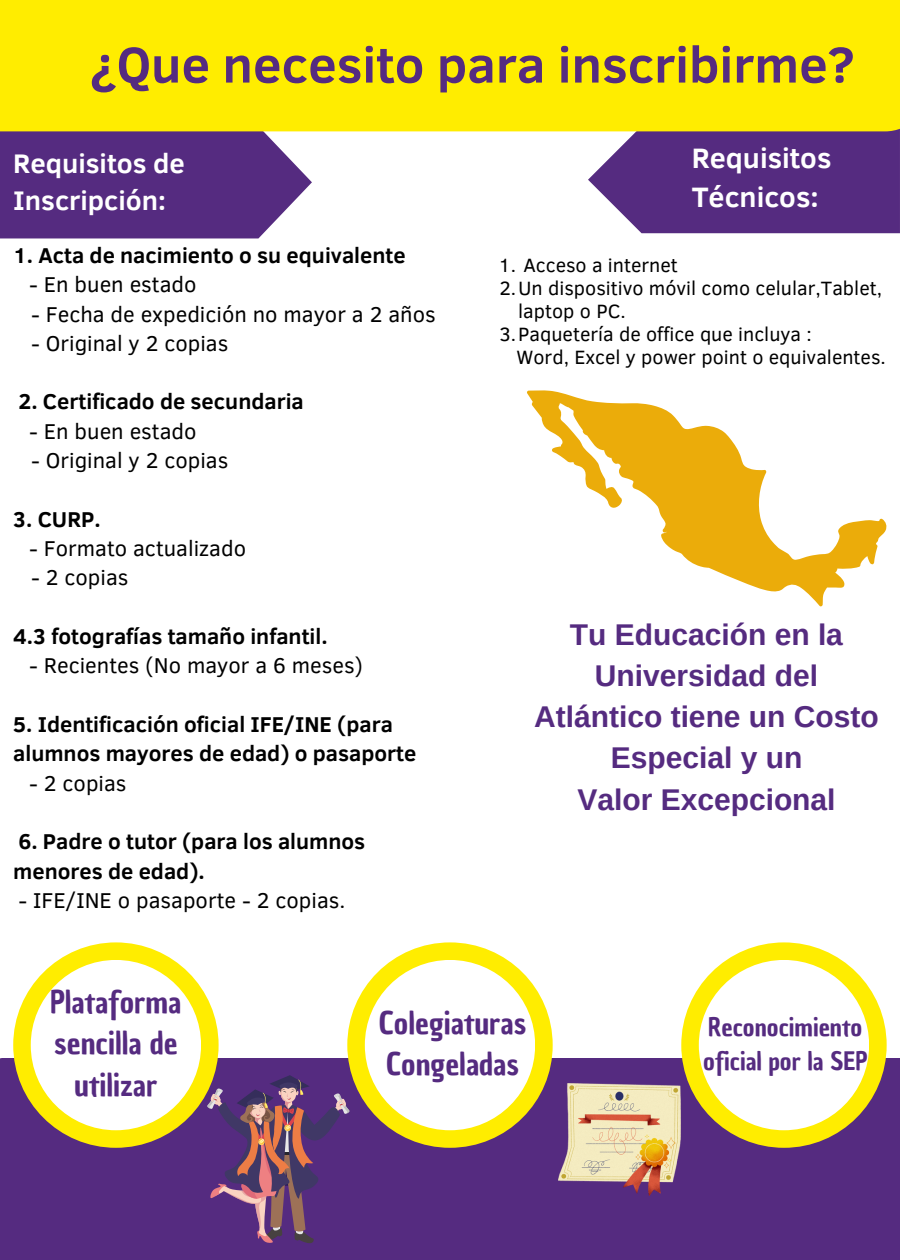
<style>
.page{position:relative;width:900px;height:1260px;background:#fff}
.page>*{position:absolute;margin:0;border:0;box-sizing:border-box;transform-origin:0 0}
.t1{font:700 51.25px "Clear Sans";color:#552b80}
.t2{font:30.5px/41.2px "Chau Philomene One";color:#552b80;text-align:center}
.t3{font:700 30px/41.2px "Arimo";color:#552b80;text-align:center}
.t4{font:700 28.75px/39.5px "Clear Sans";color:#fff}
.t5{font:700 27.5px/37.2px "Clear Sans";color:#fff}
.t6{font:25px/33.5px "Chau Philomene One";color:#552b80}
.t7{font:700 22px/29.2px "Clear Sans";color:#000}
.t8{font:22px "Clear Sans";color:#000}
.t9{font:19.75px/23px "Clear Sans";color:#000}
</style>
<div class="page">
<svg style="left:0;top:131px;width:312px;height:107px;background:#613a88"></svg>
<svg style="left:588px;top:131px;width:312px;height:102px;background:#633c89"></svg>
<div style="left:0;top:0;width:900px;height:131px;background:#ffed00"></div>
<div style="left:0;top:1058px;width:900px;height:202px;background:#552b80"></div>
<div style="left:13px;top:942px;width:206px;height:206px;background:#ffed00;border-radius:50%"></div>
<div style="left:31px;top:960px;width:170px;height:170px;background:#fff;border-radius:50%"></div>
<div style="left:347px;top:942px;width:206px;height:206px;background:#ffed00;border-radius:50%"></div>
<div style="left:365px;top:960px;width:170px;height:170px;background:#fff;border-radius:50%"></div>
<div style="left:681px;top:942px;width:206px;height:206px;background:#ffed00;border-radius:50%"></div>
<div style="left:699px;top:960px;width:170px;height:170px;background:#fff;border-radius:50%"></div>
<svg style="left:207px;top:1075px;width:143px;height:169px;background:#6e4377"></svg>
<img style="left:558px;top:1083px;width:122px;height:113px">
<svg style="left:527px;top:390px;width:359px;height:216px"></svg>
<h2 class="t1" style="left:90px;top:27px;width:766px">¿Que necesito para inscribirme?</h2>
<h5 class="t5" style="left:13px;top:143px;width:173px">Requisitos de<br>Inscripción:</h5>
<p class="t4" style="left:692px;top:137px;width:141px">Requisitos<br>Técnicos:</p>
<h1 class="t7" style="left:13px;top:239px;width:394px">1. Acta de nacimiento o su equivalente</h1>
<h2 class="t8" style="left:29px;top:269px;width:169px">- En buen estado</h2>
<h2 class="t8" style="left:31px;top:298px;width:406px">- Fecha de expedición no mayor a 2 años</h2>
<h2 class="t8" style="left:31px;top:327px;width:199px">- Original y 2 copias</h2>
<h2 class="t7" style="left:19px;top:386px;width:287px">2. Certificado de secundaria</h2>
<h2 class="t8" style="left:29px;top:415px;width:169px">- En buen estado</h2>
<h5 class="t8" style="left:31px;top:444px;width:199px">- Original y 2 copias</h5>
<h5 class="t7" style="left:13px;top:503px;width:89px">3. CURP.</h5>
<h5 class="t8" style="left:29px;top:532px;width:219px">- Formato actualizado</h5>
<h5 class="t8" style="left:31px;top:562px;width:99px">- 2 copias</h5>
<p class="t7" style="left:13px;top:621px;width:316px">4.3 fotografías tamaño infantil.</p>
<p class="t8" style="left:29px;top:650px;width:336px">- Recientes (No mayor a 6 meses)</p>
<h5 class="t7" style="left:13px;top:709px;width:405px">5. Identificación oficial IFE/INE (para alumnos mayores de edad) o pasaporte</h5>
<h5 class="t8" style="left:29px;top:767px;width:99px">- 2 copias</h5>
<h5 class="t7" style="left:13px;top:826px;width:354px">6. Padre o tutor (para los alumnos menores de edad).</h5>
<h5 class="t8" style="left:19px;top:884px;width:328px">- IFE/INE o pasaporte - 2 copias.</h5>
<p class="t9" style="left:499px;top:253px;width:181px">1. Acceso a internet</p>
<p class="t9" style="left:518px;top:276px;width:365px;text-indent:-19px">2.Un dispositivo móvil como celular,Tablet, laptop o PC.</p>
<p class="t9" style="left:499px;top:322px;width:314px">3.Paquetería de office que incluya :</p>
<p class="t9" style="left:517px;top:345px;width:371px">Word, Excel y power point o equivalentes.</p>
<p class="t3" style="left:534px;top:614px;width:346px">Tu Educación en la<br>Universidad del<br>Atlántico tiene un Costo<br>Especial y un<br>Valor Excepcional</p>
<h3 class="t2" style="left:50px;top:982px;width:133px">Plataforma sencilla de utilizar</h3>
<h3 class="t2" style="left:379px;top:1003px;width:149px;text-align:left">Colegiaturas<br>Congeladas</h3>
<h4 class="t6" style="left:703px;top:1010px;width:166px">Reconocimiento oficial por la SEP</h4>
</div>
